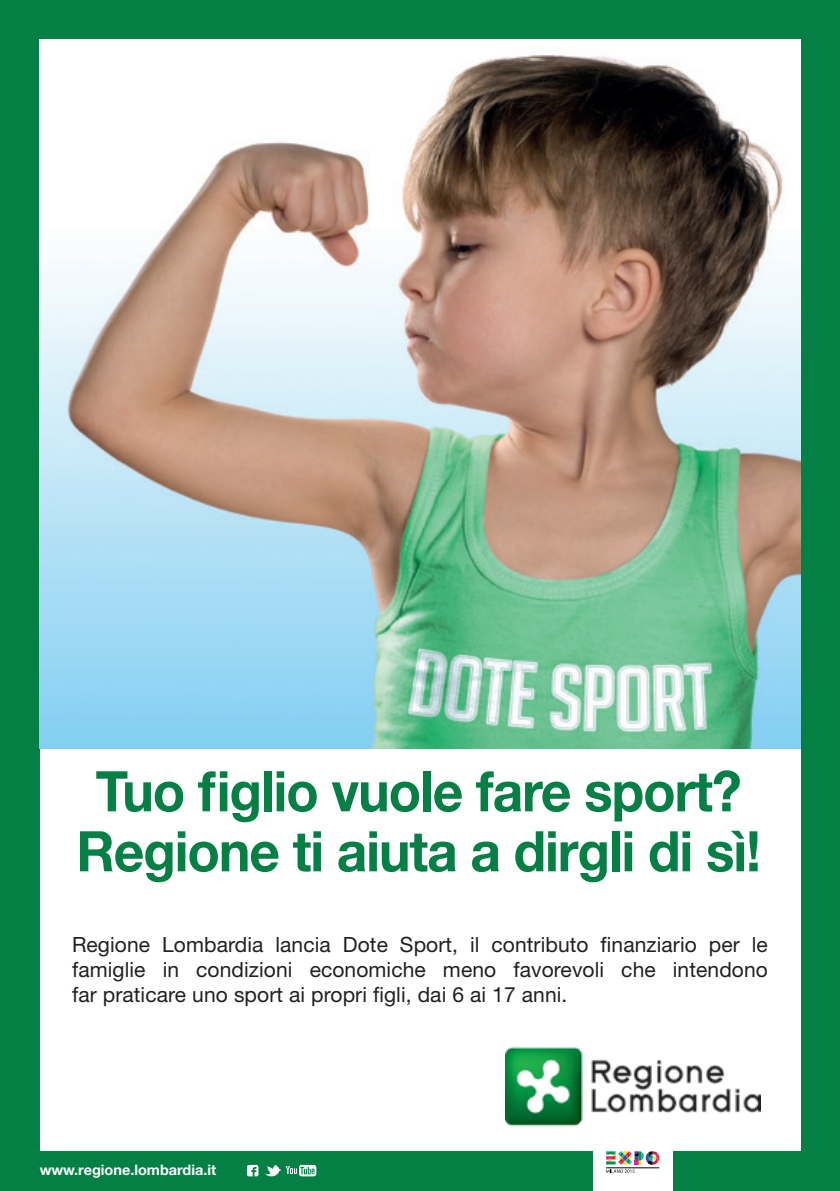
<style>
.page{position:relative;width:840px;height:1191px;background:#fff}
.page>*{position:absolute;margin:0;border:0;box-sizing:border-box;transform-origin:0 0}
.t1{font:700 56px/60px "Helvetica Neue LT Std";letter-spacing:-.02em;color:#048045;text-align:center;scale:.95 1}
.t2{font:21px/25px "Helvetica Neue LT Std";letter-spacing:.005em;color:#231f20;text-align:justify}
.t3{font:700 14.4px "Helvetica Neue LT Std";color:#fff}
</style>
<div class="page">
<div style="left:0;top:0;width:839px;height:1191px;background:#048045"></div>
<div style="left:40px;top:40px;width:759px;height:1111px;background:#fff"></div>
<img style="left:40px;top:55px;width:759px;height:693px">
<img style="left:505px;top:1047px;width:254px;height:80px">
<svg style="left:265px;top:1164px;width:51px;height:13px"></svg>
<svg style="left:247px;top:1164px;width:11px;height:12px"></svg>
<div style="left:592px;top:1147px;width:80px;height:44px;background:#fff"></div>
<svg style="left:606px;top:1151px;width:53px;height:21px"></svg>
<h1 class="t1" style="left:76px;top:760px;width:721px">Tuo figlio vuole fare sport?<br>Regione ti aiuta a dirgli di sì!</h1>
<p class="t2" style="left:72px;top:932px;width:697px">Regione Lombardia lancia Dote Sport, il contributo finanziario per le famiglie in condizioni economiche meno favorevoli che intendono far praticare uno sport ai propri figli, dai 6 ai 17 anni.</p>
<p class="t3" style="left:40px;top:1161px;width:178px">www.regione.lombardia.it</p>
</div>
